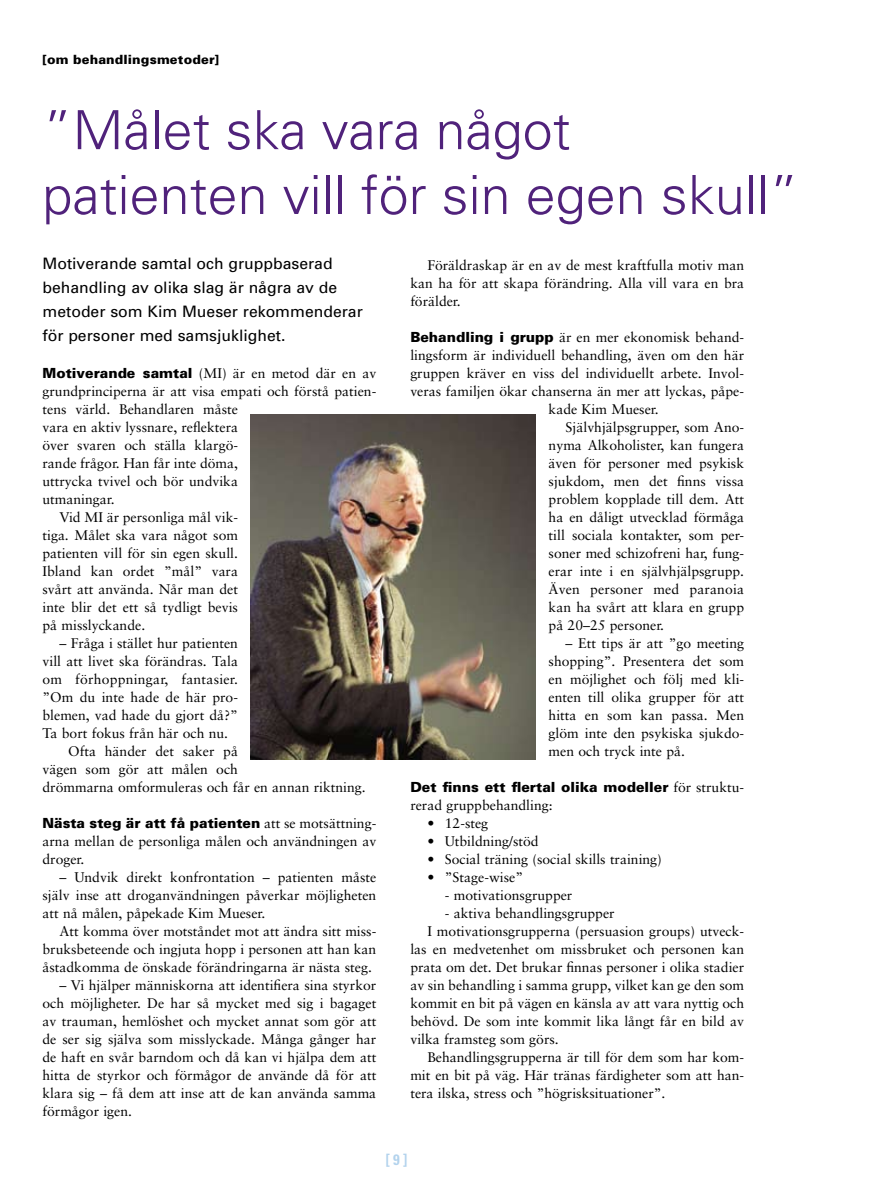
<style>
.page{position:relative;width:893px;height:1191px;background:#fff}
.page>*{position:absolute;margin:0;border:0;box-sizing:border-box;transform-origin:0 0}
.t1{font:300 54px/64.8px "Univers";color:#50227b}
.t2{font:15.75px/24px "Univers";color:#000}
.t3{font:700 condensed 15px "Univers";color:#b3d3ed}
.t4{font:13.95px/18px "Sabon";color:#000;text-align:justify}
.t5{font:900 13.95px "Univers";color:#000}
.t6{font:900 12.75px "Univers";letter-spacing:.015em;color:#000}
.s1{font-family:"Univers";font-weight:900}
.s2{font-family:"Sabon";font-weight:400}
</style>
<div class="page">
<img style="left:251px;top:414px;width:285px;height:345px">
<p class="t6" style="left:43px;top:52px;width:178px">[om behandlingsmetoder]</p>
<h1 class="t1" style="left:43px;top:98px;width:758px">”Målet ska vara något patienten vill för sin egen skull”</h1>
<p class="t2" style="left:43px;top:252px;width:322px">Motiverande samtal och gruppbaserad behandling av olika slag är några av de metoder som Kim Mueser rekommenderar för personer med samsjuklighet.</p>
<p class="t4" style="left:43px;top:364px;width:335px"><span class="s1">Motiverande samtal</span> (MI) är en metod där en av</p>
<p class="t4" style="left:43px;top:382px;width:335px">grundprinciperna är att visa empati och förstå patien-</p>
<p class="t4" style="left:43px;top:400px;width:197px">tens värld. Behandlaren måste</p>
<p class="t4" style="left:43px;top:418px;width:197px">vara en aktiv lyssnare, reflektera</p>
<p class="t4" style="left:43px;top:436px;width:197px">över svaren och ställa klargö-</p>
<p class="t4" style="left:43px;top:454px;width:197px">rande frågor. Han får inte döma,</p>
<p class="t4" style="left:43px;top:472px;width:197px">uttrycka tvivel och bör undvika</p>
<p class="t4" style="left:43px;top:490px;width:74px">utmaningar.</p>
<p class="t4" style="left:60px;top:508px;width:180px">Vid MI är personliga mål vik-</p>
<p class="t4" style="left:43px;top:526px;width:197px">tiga. Målet ska vara något som</p>
<p class="t4" style="left:43px;top:544px;width:197px">patienten vill för sin egen skull.</p>
<p class="t4" style="left:43px;top:562px;width:197px">Ibland kan ordet ”mål” vara</p>
<p class="t4" style="left:43px;top:580px;width:197px">svårt att använda. Når man det</p>
<p class="t4" style="left:43px;top:598px;width:197px">inte blir det ett så tydligt bevis</p>
<p class="t4" style="left:43px;top:616px;width:104px">på misslyckande.</p>
<p class="t4" style="left:60px;top:634px;width:180px">– Fråga i stället hur patienten</p>
<p class="t4" style="left:43px;top:652px;width:197px">vill att livet ska förändras. Tala</p>
<p class="t4" style="left:43px;top:670px;width:197px">om förhoppningar, fantasier.</p>
<p class="t4" style="left:43px;top:688px;width:197px">”Om du inte hade de här pro-</p>
<p class="t4" style="left:43px;top:706px;width:197px">blemen, vad hade du gjort då?”</p>
<p class="t4" style="left:43px;top:724px;width:187px">Ta bort fokus från här och nu.</p>
<p class="t4" style="left:68px;top:742px;width:171px">Ofta händer det saker på</p>
<p class="t4" style="left:43px;top:760px;width:197px">vägen som gör att målen och</p>
<p class="t4" style="left:43px;top:778px;width:325px">drömmarna omformuleras och får en annan riktning.</p>
<p class="t5" style="left:43px;top:814px;width:335px">Nästa steg är att få patienten <span class="s2">att se motsättning-</span></p>
<p class="t4" style="left:43px;top:832px;width:335px">arna mellan de personliga målen och användningen av droger.</p>
<p class="t4" style="left:43px;top:868px;width:335px;text-indent:17px">– Undvik direkt konfrontation – patienten måste själv inse att droganvändningen påverkar möjligheten att nå målen, påpekade Kim Mueser.</p>
<p class="t4" style="left:43px;top:922px;width:335px;text-indent:17px">Att komma över motståndet mot att ändra sitt miss&shy;bruksbeteende och ingjuta hopp i personen att han kan åstadkomma de önskade förändringarna är nästa steg.</p>
<p class="t4" style="left:43px;top:976px;width:335px;text-indent:17px">– Vi hjälper människorna att identifiera sina styrkor och möjligheter. De har så mycket med sig i bagaget av trauman, hemlöshet och mycket annat som gör att de ser sig själva som misslyckade. Många gånger har de haft en svår barndom och då kan vi hjälpa dem att hitta de styrkor och förmågor de använde då för att klara sig – få dem att inse att de kan använda samma förmågor igen.</p>
<p class="t4" style="left:410px;top:256px;width:335px;text-indent:17px">Föräldraskap är en av de mest kraftfulla motiv man kan ha för att skapa förändring. Alla vill vara en bra förälder.</p>
<p class="t4" style="left:410px;top:328px;width:335px"><span class="s1">Behandling i grupp</span> är en mer ekonomisk behand-</p>
<p class="t4" style="left:410px;top:346px;width:335px">lingsform är individuell behandling, även om den här</p>
<p class="t4" style="left:410px;top:364px;width:335px">gruppen kräver en viss del individuellt arbete. Invol-</p>
<p class="t4" style="left:410px;top:382px;width:335px">veras familjen ökar chanserna än mer att lyckas, påpe-</p>
<p class="t4" style="left:549px;top:400px;width:112px">kade Kim Mueser.</p>
<p class="t4" style="left:566px;top:418px;width:180px">Självhjälpsgrupper, som Ano-</p>
<p class="t4" style="left:549px;top:436px;width:197px">nyma Alkoholister, kan fungera</p>
<p class="t4" style="left:549px;top:454px;width:197px">även för personer med psykisk</p>
<p class="t4" style="left:549px;top:472px;width:197px">sjukdom, men det finns vissa</p>
<p class="t4" style="left:549px;top:490px;width:197px">problem kopplade till dem. Att</p>
<p class="t4" style="left:549px;top:508px;width:197px">ha en dåligt utvecklad förmåga</p>
<p class="t4" style="left:549px;top:526px;width:197px">till sociala kontakter, som per-</p>
<p class="t4" style="left:549px;top:544px;width:197px">soner med schizofreni har, fung-</p>
<p class="t4" style="left:549px;top:562px;width:197px">erar inte i en självhjälpsgrupp.</p>
<p class="t4" style="left:549px;top:580px;width:197px">Även personer med paranoia</p>
<p class="t4" style="left:549px;top:598px;width:197px">kan ha svårt att klara en grupp</p>
<p class="t4" style="left:549px;top:616px;width:117px">på 20–25 personer.</p>
<p class="t4" style="left:549px;top:634px;width:197px;text-indent:17px">– Ett tips är att ”go meeting shopping”. Presentera det som en möjlighet och följ med kli&shy;enten till olika grupper för att hitta en som kan passa. Men glöm inte den psykiska sjukdo&shy;men och tryck inte på.</p>
<p class="t5" style="left:410px;top:778px;width:335px">Det finns ett flertal olika modeller <span class="s2">för struktu-</span></p>
<p class="t4" style="left:410px;top:796px;width:144px">rerad gruppbehandling:</p>
<p class="t4" style="left:427px;top:814px;width:62px">• 12-steg</p>
<p class="t4" style="left:427px;top:832px;width:113px">• Utbildning/stöd</p>
<p class="t4" style="left:427px;top:850px;width:236px">• Social träning (social skills training)</p>
<p class="t4" style="left:427px;top:868px;width:97px">• ”Stage-wise”</p>
<p class="t4" style="left:445px;top:886px;width:129px">- motivationsgrupper</p>
<p class="t4" style="left:445px;top:904px;width:171px">- aktiva behandlingsgrupper</p>
<p class="t4" style="left:427px;top:922px;width:318px">I motivationsgrupperna (persuasion groups) utveck-</p>
<p class="t4" style="left:410px;top:940px;width:335px">las en medvetenhet om missbruket och personen kan</p>
<p class="t4" style="left:410px;top:958px;width:335px">prata om det. Det brukar finnas personer i olika stadier</p>
<p class="t4" style="left:410px;top:976px;width:335px">av sin behandling i samma grupp, vilket kan ge den som</p>
<p class="t4" style="left:410px;top:994px;width:335px">kommit en bit på vägen en känsla av att vara nyttig och</p>
<p class="t4" style="left:410px;top:1012px;width:335px">behövd. De som inte kommit lika långt får en bild av</p>
<p class="t4" style="left:410px;top:1030px;width:150px">vilka framsteg som görs.</p>
<p class="t4" style="left:427px;top:1048px;width:318px">Behandlingsgrupperna är till för dem som har kom-</p>
<p class="t4" style="left:410px;top:1066px;width:335px">mit en bit på väg. Här tränas färdigheter som att han-</p>
<p class="t4" style="left:410px;top:1084px;width:257px">tera ilska, stress och ”högrisksituationer”.</p>
<p class="t3" style="left:386px;top:1150px;width:23px">[ 9 ]</p>
</div>
